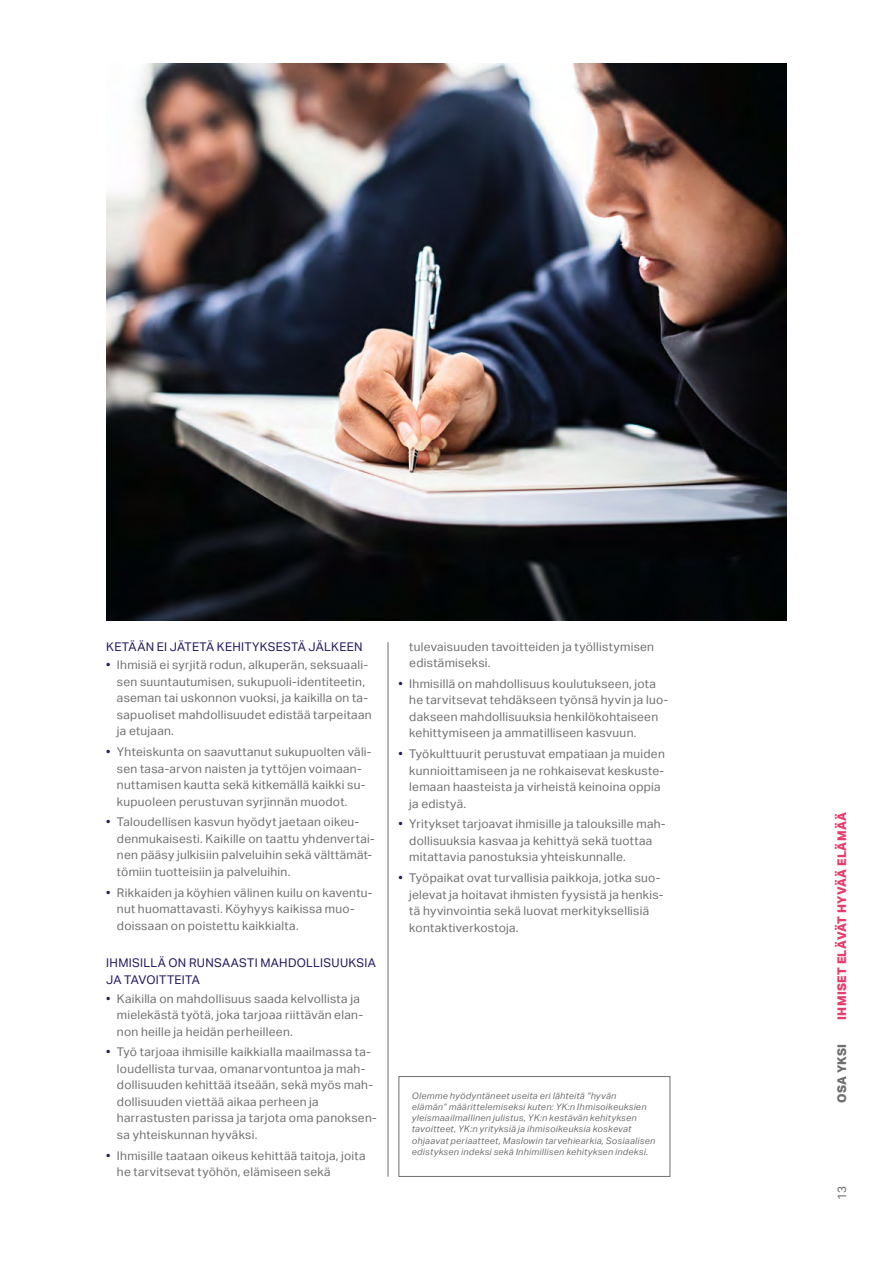
<style>
.page{position:relative;width:893px;height:1263px;background:#fff}
.page>*{position:absolute;margin:0;border:0;box-sizing:border-box;transform-origin:0 0}
.t1{font:12px/16.5px "Aktiv Grotesk";letter-spacing:.025em;color:#706f6f}
.t2{font:12px/16.5px "Aktiv Grotesk";letter-spacing:.025em;color:#24195d}
.t3{font:800 12px "Aktiv Grotesk";letter-spacing:.03em;color:#e83c6a}
.t4{font:800 12px "Aktiv Grotesk";letter-spacing:.02em;color:#706f6f}
.t5{font:italic 9px/11.2px "Aktiv Grotesk";letter-spacing:.03em;color:#706f6f}
.s1{color:#24195d}
</style>
<div class="page">
<hr style="left:388px;top:642px;width:1px;height:535px;background:#706f6f">
<div style="left:399px;top:1076px;width:271px;height:101px;border:1px solid #706f6f"></div>
<img style="left:106px;top:64px;width:681px;height:557px">
<p class="t2" style="left:106px;top:638px;width:258px">KETÄÄN EI JÄTETÄ KEHITYKSESTÄ JÄLKEEN</p>
<p class="t1" style="left:117px;top:657px;width:256px;text-indent:-11px"><span class="s1">•</span> Ihmisiä ei syrjitä rodun, alkuperän, seksuaali&shy;sen suuntautumisen, sukupuoli-identiteetin, aseman tai uskonnon vuoksi, ja kaikilla on ta&shy;sapuoliset mahdollisuudet edistää tarpeitaan ja etujaan.</p>
<p class="t1" style="left:117px;top:744px;width:256px;text-indent:-11px"><span class="s1">•</span> Yhteiskunta on saavuttanut sukupuolten väli&shy;sen tasa-arvon naisten ja tyttöjen voimaan&shy;nuttamisen kautta sekä kitkemällä kaikki su&shy;kupuoleen perustuvan syrjinnän muodot.</p>
<p class="t1" style="left:117px;top:814px;width:259px;text-indent:-11px"><span class="s1">•</span> Taloudellisen kasvun hyödyt jaetaan oikeu&shy;denmukaisesti. Kaikille on taattu yhdenvertai&shy;nen pääsy julkisiin palveluihin sekä välttämät&shy;tömiin tuotteisiin ja palveluihin.</p>
<p class="t1" style="left:117px;top:884px;width:257px;text-indent:-11px"><span class="s1">•</span> Rikkaiden ja köyhien välinen kuilu on kaventu&shy;nut huomattavasti. Köyhyys kaikissa muo&shy;doissaan on poistettu kaikkialta.</p>
<p class="t2" style="left:106px;top:955px;width:271px">IHMISILLÄ ON RUNSAASTI MAHDOLLISUUKSIA<br>JA TAVOITTEITA</p>
<p class="t1" style="left:117px;top:990px;width:248px;text-indent:-11px"><span class="s1">•</span> Kaikilla on mahdollisuus saada kelvollista ja mielekästä työtä, joka tarjoaa riittävän elan&shy;non heille ja heidän perheilleen.</p>
<p class="t1" style="left:117px;top:1044px;width:261px;text-indent:-11px"><span class="s1">•</span> Työ tarjoaa ihmisille kaikkialla maailmassa ta&shy;loudellista turvaa, omanarvontuntoa ja mah&shy;dollisuuden kehittää itseään, sekä myös mah&shy;dollisuuden viettää aikaa perheen ja harrastusten parissa ja tarjota oma panoksen&shy;sa yhteiskunnan hyväksi.</p>
<p class="t1" style="left:117px;top:1147px;width:250px;text-indent:-11px"><span class="s1">•</span> Ihmisille taataan oikeus kehittää taitoja, joita he tarvitsevat työhön, elämiseen sekä</p>
<p class="t1" style="left:409px;top:638px;width:246px">tulevaisuuden tavoitteiden ja työllistymisen edistämiseksi.</p>
<p class="t1" style="left:409px;top:675px;width:261px;text-indent:-11px"><span class="s1">•</span> Ihmisillä on mahdollisuus koulutukseen, jota he tarvitsevat tehdäkseen työnsä hyvin ja luo&shy;dakseen mahdollisuuksia henkilökohtaiseen kehittymiseen ja ammatilliseen kasvuun.</p>
<p class="t1" style="left:409px;top:746px;width:257px;text-indent:-11px"><span class="s1">•</span> Työkulttuurit perustuvat empatiaan ja muiden kunnioittamiseen ja ne rohkaisevat keskuste&shy;lemaan haasteista ja virheistä keinoina oppia ja edistyä.</p>
<p class="t1" style="left:409px;top:816px;width:258px;text-indent:-11px"><span class="s1">•</span> Yritykset tarjoavat ihmisille ja talouksille mah&shy;dollisuuksia kasvaa ja kehittyä sekä tuottaa mitattavia panostuksia yhteiskunnalle.</p>
<p class="t1" style="left:409px;top:870px;width:256px;text-indent:-11px"><span class="s1">•</span> Työpaikat ovat turvallisia paikkoja, jotka suo&shy;jelevat ja hoitavat ihmisten fyysistä ja henkis&shy;tä hyvinvointia sekä luovat merkityksellisiä kontaktiverkostoja.</p>
<p class="t5" style="left:412px;top:1090px;width:245px">Olemme hyödyntäneet useita eri lähteitä ”hyvän<br>elämän” määrittelemiseksi kuten: YK:n Ihmisoikeuksien yleismaailmallinen julistus, YK:n kestävän kehityksen tavoitteet, YK:n yrityksiä ja ihmisoikeuksia koskevat ohjaavat periaatteet, Maslowin tarvehiearkia, Sosiaalisen edistyksen indeksi sekä Inhimillisen kehityksen indeksi.</p>
<p class="t3" style="left:835px;top:1020px;width:209px;rotate:-90deg">IHMISET ELÄVÄT HYVÄÄ ELÄMÄÄ</p>
<p class="t4" style="left:835px;top:1103px;width:61px;rotate:-90deg">OSA YKSI</p>
<p class="t1" style="left:834px;top:1200px;width:15px;rotate:-90deg">13</p>
</div>
